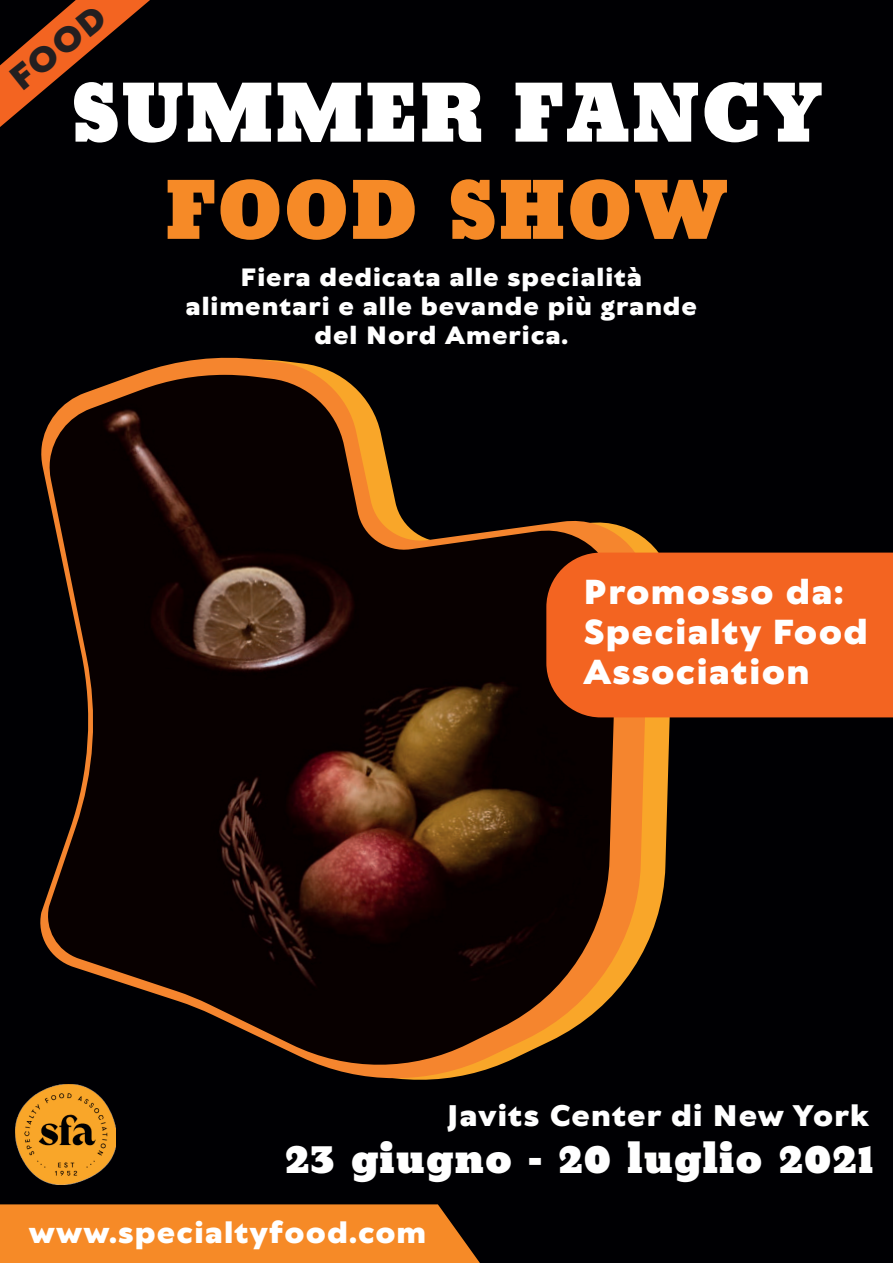
<style>
.page{position:relative;width:893px;height:1263px;background:#000003}
.page>*{position:absolute;margin:0;border:0;box-sizing:border-box;transform-origin:0 0}
.t1{font:700 81px "Beton CG Extra";letter-spacing:.035em;color:#fff}
.t2{font:700 81px "Beton CG Extra";letter-spacing:.035em;color:#f68a27}
.t3{font:700 43.5px "Beton CG Extra";letter-spacing:.035em;color:#fff}
.t4{font:900 33.3px/39.9px "TT Wellingtons";letter-spacing:.035em;color:#fff}
.t5{font:900 33.15px "TT Wellingtons";color:#231f20}
.t6{font:900 28.5px "TT Wellingtons";letter-spacing:.035em;color:#fff}
.t7{font:900 24px/28.8px "TT Wellingtons";letter-spacing:.035em;color:#fff;text-align:center}
</style>
<div class="page">
<div style="left:0;top:1204px;width:480px;height:59px;background:#f68a27"></div>
<img style="left:16px;top:1085px;width:100px;height:99px">
<svg style="left:0;top:0;width:150px;height:127px"></svg>
<svg style="left:61px;top:543px;width:613px;height:544px"></svg>
<svg style="left:40px;top:357px;width:610px;height:728px"></svg>
<img style="left:44px;top:375px;width:574px;height:696px">
<div style="left:546px;top:553px;width:347px;height:164px;background:#f36421"></div>
<h3 class="t5" style="left:0;top:65px;width:114px;rotate:-39deg">FOOD</h3>
<h1 class="t1" style="left:71px;top:61px;width:752px">SUMMER FANCY</h1>
<h1 class="t2" style="left:166px;top:158px;width:563px">FOOD SHOW</h1>
<p class="t7" style="left:186px;top:263px;width:513px">Fiera dedicata alle specialità alimentari e alle bevande più grande del Nord America.</p>
<h3 class="t4" style="left:583px;top:572px;width:286px">Promosso da:<br>Specialty Food<br>Association</h3>
<p class="t6" style="left:447px;top:1096px;width:423px">Javits Center di New York</p>
<h2 class="t3" style="left:285px;top:1130px;width:589px">23 giugno - 20 luglio 2021</h2>
<p class="t6" style="left:29px;top:1213px;width:399px">www.specialtyfood.com</p>
</div>
